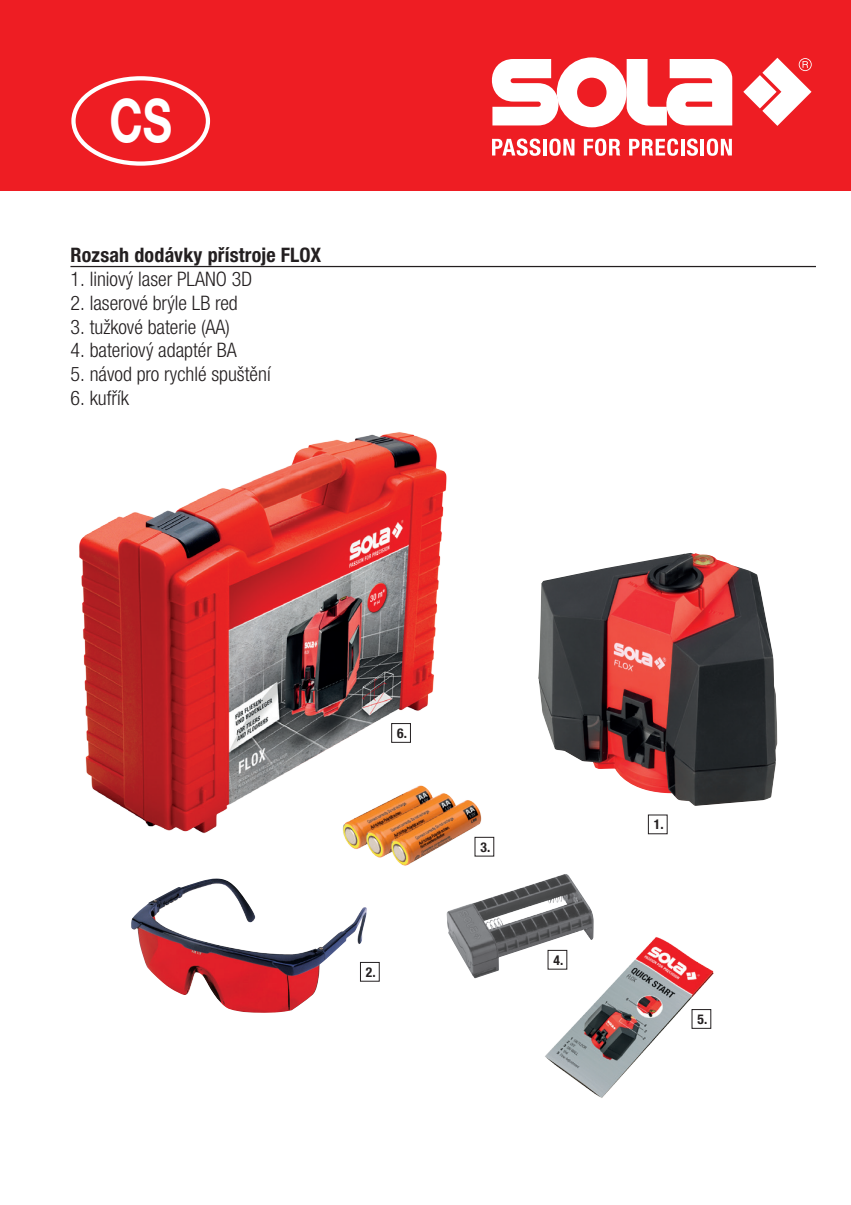
<style>
.page{position:relative;width:851px;height:1205px;background:#fff}
.page>*{position:absolute;margin:0;border:0;box-sizing:border-box;transform-origin:0 0}
.t1{font:700 60px "Helvetica Neue LTW1 G";color:#fff;scale:.75 1}
.t2{font:300 condensed 20px "Helvetica Neue LTW1 G";color:#231f20}
.t3{font:700 condensed 20px "Helvetica Neue LTW1 G";letter-spacing:.01em;color:#231f20}
.t4{font:700 condensed 13.5px "Helvetica Neue LT Std";color:#231f20}
.s1{font-family:"Helvetica Neue LT Std"}
</style>
<div class="page">
<div style="left:0;top:0;width:850px;height:191px;background:#ee1d23"></div>
<div style="left:71px;top:76px;width:139px;height:90px;border:4px solid #fff;border-radius:50%"></div>
<svg style="left:491px;top:57px;width:241px;height:70px"></svg>
<svg style="left:743px;top:58px;width:68px;height:68px"></svg>
<svg style="left:492px;top:139px;width:48px;height:17px"></svg>
<hr style="left:543px;top:139px;width:3px;height:16px;background:#fff">
<svg style="left:549px;top:139px;width:25px;height:17px"></svg>
<svg style="left:583px;top:139px;width:37px;height:17px"></svg>
<svg style="left:629px;top:139px;width:49px;height:17px"></svg>
<hr style="left:681px;top:139px;width:3px;height:16px;background:#fff">
<svg style="left:686px;top:139px;width:11px;height:17px"></svg>
<hr style="left:700px;top:139px;width:3px;height:16px;background:#fff">
<svg style="left:706px;top:139px;width:25px;height:17px"></svg>
<hr style="left:70px;top:266px;width:745px;height:1px;background:#231f20">
<img style="left:545px;top:921px;width:169px;height:177px">
<img style="left:446px;top:874px;width:147px;height:104px">
<div style="left:360px;top:962px;width:19px;height:19px;border:1px solid #231f20"></div>
<div style="left:648px;top:815px;width:19px;height:19px;border:1px solid #231f20"></div>
<img style="left:344px;top:800px;width:144px;height:66px">
<img style="left:131px;top:878px;width:236px;height:135px">
<img style="left:79px;top:432px;width:377px;height:405px">
<div style="left:391px;top:723px;width:19px;height:19px;border:1px solid #231f20"></div>
<img style="left:538px;top:553px;width:239px;height:253px">
<h1 class="t1" style="left:109px;top:84px;width:85px">CS</h1>
<p class="t3" style="left:70px;top:243px;width:252px">Rozsah dodávky přístroje <span class="s1">FLOX</span></p>
<p class="t2" style="left:70px;top:267px;width:183px">1. liniový laser PLANO 3D</p>
<p class="t2" style="left:70px;top:291px;width:169px">2. laserové brýle LB red</p>
<p class="t2" style="left:70px;top:315px;width:161px">3. tužkové baterie (AA)</p>
<p class="t2" style="left:70px;top:339px;width:168px">4. bateriový adaptér BA</p>
<p class="t2" style="left:70px;top:362px;width:202px">5. návod pro rychlé spuštění</p>
<p class="t2" style="left:70px;top:386px;width:60px">6. kufřík</p>
<p class="t4" style="left:397px;top:725px;width:11px">6.</p>
<p class="t4" style="left:366px;top:964px;width:11px">2.</p>
<p class="t4" style="left:480px;top:838px;width:11px">3.</p>
<p class="t4" style="left:553px;top:952px;width:11px">4.</p>
<p class="t4" style="left:653px;top:816px;width:11px">1.</p>
<p class="t4" style="left:697px;top:1011px;width:11px">5.</p>
</div>
